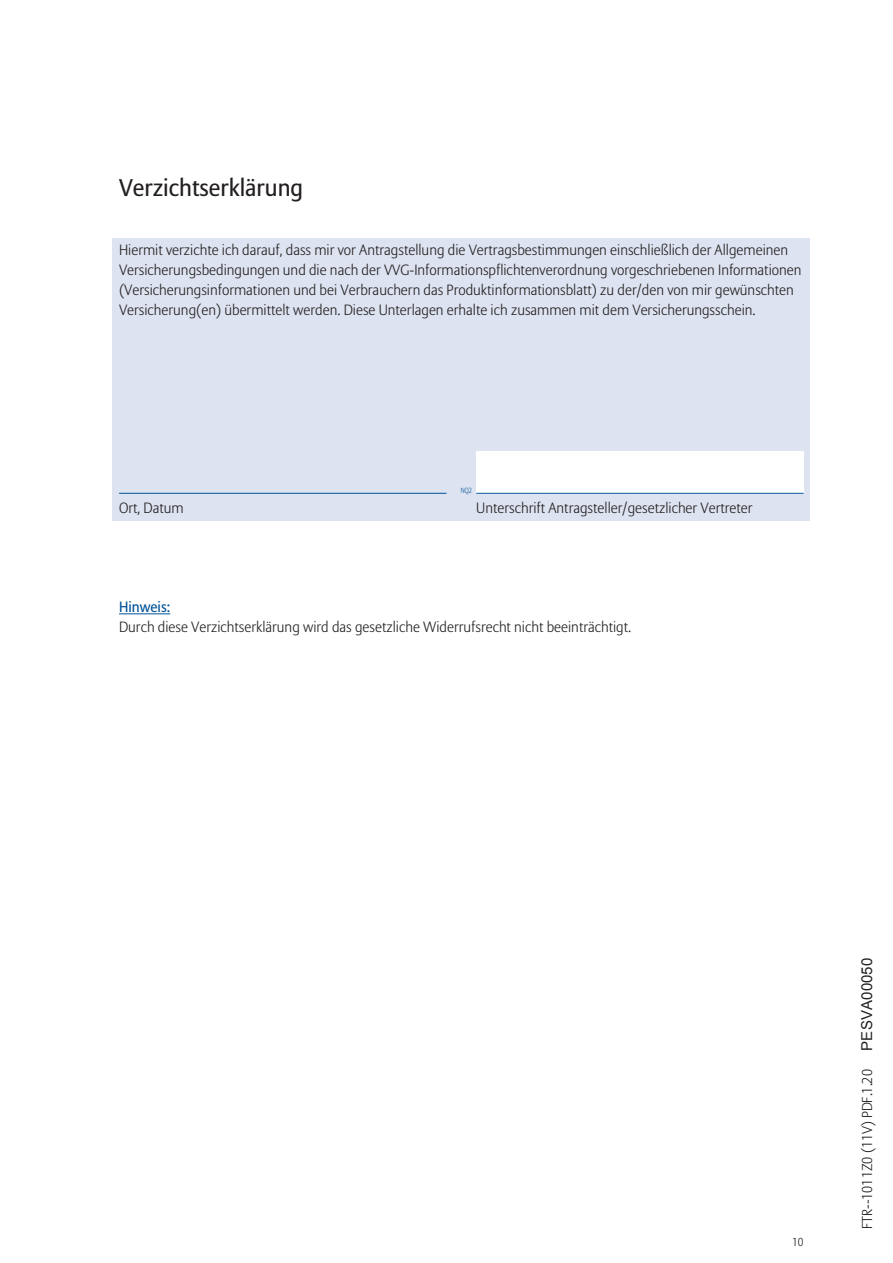
<style>
.page{position:relative;width:893px;height:1263px;background:#fff}
.page>*{position:absolute;margin:0;border:0;box-sizing:border-box;transform-origin:0 0}
.t1{font:24px "Allianz Sans";color:#231f20}
.t2{font:15px "Arial";color:#231f20}
.t3{font:300 14.85px/19.8px "Allianz Sans";color:#231f20}
.t4{font:300 14.25px "Allianz Sans";color:#231f20}
.t5{font:300 11.55px "Allianz Sans";color:#231f20}
.t6{font:300 7.5px "Allianz Sans";color:#015399;scale:.85 1}
.s1{font-weight:400;color:#015399}
</style>
<div class="page">
<div style="left:113px;top:238px;width:697px;height:283px;background:#dde3f0"></div>
<hr style="left:119px;top:613px;width:51px;height:1px;background:#015399">
<hr style="left:119px;top:493px;width:327px;height:1px;background:#015399">
<div style="left:476px;top:451px;width:328px;height:42px;background:#fff"></div>
<hr style="left:476px;top:493px;width:328px;height:1px;background:#015399">
<p class="t1" style="left:119px;top:173px;width:186px">Verzichtserklärung</p>
<p class="t3" style="left:119px;top:241px;width:684px">Hiermit verzichte ich darauf, dass mir vor Antragstellung die Vertragsbestimmungen einschließlich der Allgemeinen Versicherungsbedingungen und die nach der VVG-Informationspflichtenverordnung vorgeschriebenen Informationen (Versicherungsinformationen und bei Verbrauchern das Produktinformationsblatt) zu der/den von mir gewünschten Versicherung(en) übermittelt werden. Diese Unterlagen erhalte ich zusammen mit dem Versicherungsschein.</p>
<p class="t6" style="left:461px;top:486px;width:15px">NQ2</p>
<p class="t3" style="left:119px;top:499px;width:66px">Ort, Datum</p>
<p class="t3" style="left:476px;top:499px;width:278px">Unterschrift Antragsteller/gesetzlicher Vertreter</p>
<p class="t3" style="left:119px;top:598px;width:514px"><span class="s1">Hinweis:<br></span>Durch diese Verzichtserklärung wird das gesetzliche Widerrufsrecht nicht beeinträchtigt.</p>
<p class="t5" style="left:792px;top:1235px;width:13px">10</p>
<p class="t2" style="left:857px;top:1050px;width:94px;rotate:-90deg">PESVA00050</p>
<p class="t4" style="left:858px;top:1229px;width:161px;rotate:-90deg">FTR--1011Z0 (11V) PDF.1.20</p>
</div>
